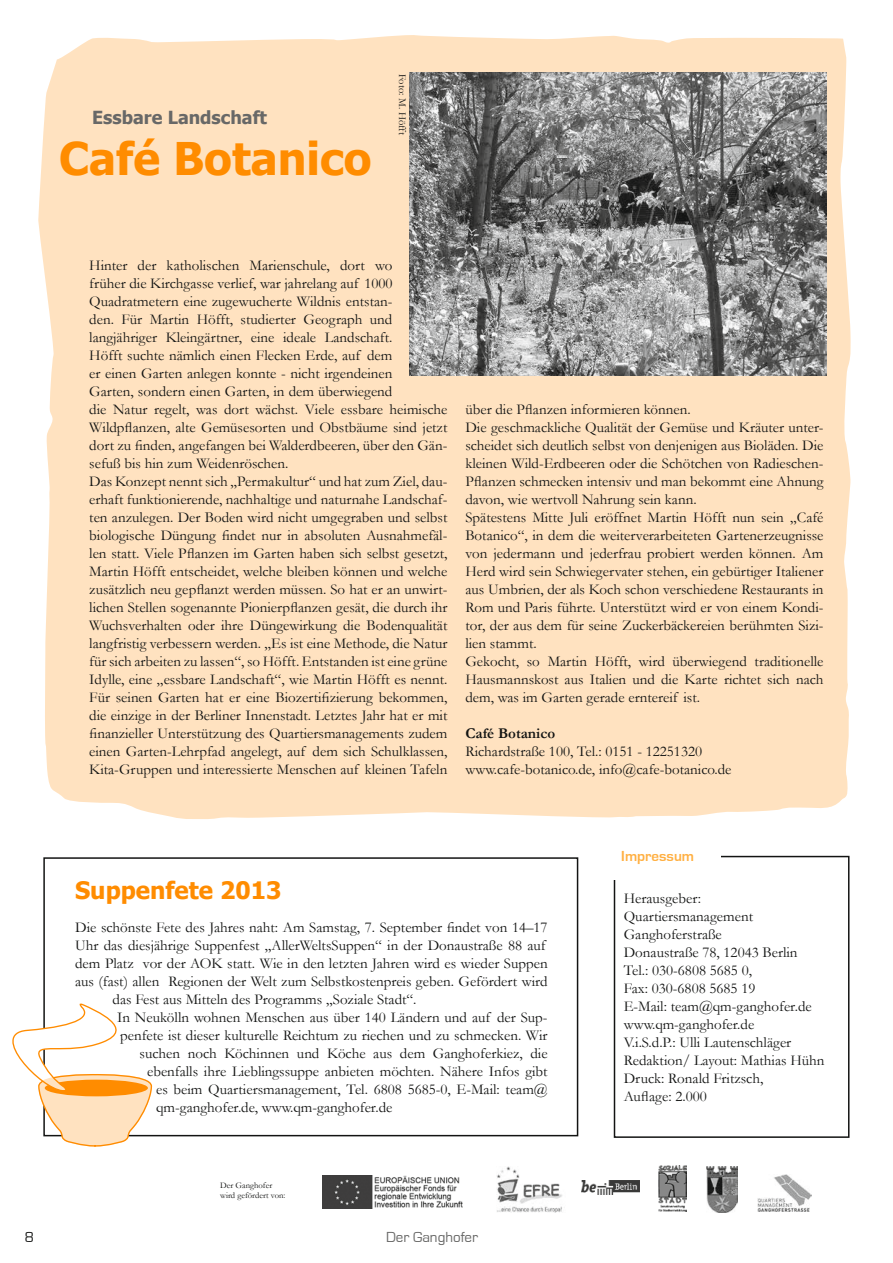
<style>
.page{position:relative;width:893px;height:1263px;background:#fff}
.page>*{position:absolute;margin:0;border:0;box-sizing:border-box;transform-origin:0 0}
.t1{font:700 45px "Tahoma";color:#ff8c00}
.t2{font:700 24px "Tahoma";color:#ff8c00}
.t3{font:700 18px "Tahoma";color:#686867}
.t4{font:15px/18px "Garamond";color:#131413}
.t5{font:700 15px "Garamond";color:#131413}
.t6{font:15px "Eurostile";color:#686867}
.t7{font:700 15px "Eurostile";color:#ffb042}
.t8{font:15px "Eurostile";color:#131413}
.t9{font:10.5px "Garamond";color:#131413}
.t10{font:8.7px/10.4px "Garamond";color:#131413}
</style>
<div class="page">
<div style="left:38px;top:35px;width:813px;height:784px;background:#ffe2c0"></div>
<img style="left:409px;top:73px;width:417px;height:302px">
<div style="left:43px;top:857px;width:535px;height:279px;border:2px solid #131413"></div>
<img style="left:497px;top:1167px;width:65px;height:46px">
<img style="left:582px;top:1180px;width:58px;height:14px">
<img style="left:706px;top:1166px;width:32px;height:46px">
<img style="left:658px;top:1166px;width:29px;height:46px">
<img style="left:757px;top:1175px;width:54px;height:37px">
<img style="left:322px;top:1175px;width:141px;height:33px">
<div style="left:614px;top:856px;width:235px;height:282px;border:2px solid #131413"></div>
<div style="left:613px;top:846px;width:108px;height:34px;background:#fff"></div>
<svg style="left:12px;top:1002px;width:141px;height:145px"></svg>
<p class="t3" style="left:92px;top:105px;width:176px">Essbare Landschaft</p>
<h1 class="t1" style="left:59px;top:127px;width:314px">Café Botanico</h1>
<p class="t9" style="left:410px;top:74px;width:63px;rotate:90deg">Foto: M. Höfft</p>
<p class="t4" style="left:89px;top:256px;width:360px">Hinter der katholischen Marienschule, dort wo<br>früher die Kirchgasse verlief, war jahrelang auf 1000<br>Quadratmetern eine zugewucherte Wildnis entstan-<br>den. Für Martin Höfft, studierter Geograph und langjähriger Kleingärtner, eine ideale Landschaft.<br>Höfft suchte nämlich einen Flecken Erde, auf dem<br>er einen Garten anlegen konnte - nicht irgendeinen<br>Garten, sondern einen Garten, in dem überwiegend<br>die Natur regelt, was dort wächst. Viele essbare heimische Wildpflanzen, alte Gemüsesorten und Obstbäume sind jetzt dort zu finden, angefangen bei Walderdbeeren, über den Gän&shy;sefuß bis hin zum Weidenröschen.<br>Das Konzept nennt sich „Permakultur“ und hat zum Ziel, dau&shy;erhaft funktionierende, nachhaltige und naturnahe Landschaf&shy;ten anzulegen. Der Boden wird nicht umgegraben und selbst biologische Düngung findet nur in absoluten Ausnahmefäl&shy;len statt. Viele Pflanzen im Garten haben sich selbst gesetzt, Martin Höfft entscheidet, welche bleiben können und welche zusätzlich neu gepflanzt werden müssen. So hat er an unwirt&shy;lichen Stellen sogenannte Pionierpflanzen gesät, die durch ihr Wuchsverhalten oder ihre Düngewirkung die Bodenqualität langfristig verbessern werden. „Es ist eine Methode, die Natur für sich arbeiten zu lassen“, so Höfft. Entstanden ist eine grüne Idylle, eine „essbare Landschaft“, wie Martin Höfft es nennt.<br>Für seinen Garten hat er eine Biozertifizierung bekommen, die einzige in der Berliner Innenstadt. Letztes Jahr hat er mit finanzieller Unterstützung des Quartiersmanagements zudem einen Garten-Lehrpfad angelegt, auf dem sich Schulklassen, Kita-Gruppen und interessierte Menschen auf kleinen Tafeln</p>
<p class="t4" style="left:465px;top:400px;width:360px">über die Pflanzen informieren können.<br>Die geschmackliche Qualität der Gemüse und Kräuter unter&shy;scheidet sich deutlich selbst von denjenigen aus Bioläden. Die kleinen Wild-Erdbeeren oder die Schötchen von Radieschen-Pflanzen schmecken intensiv und man bekommt eine Ahnung davon, wie wertvoll Nahrung sein kann.<br>Spätestens Mitte Juli eröffnet Martin Höfft nun sein „Café Botanico“, in dem die weiterverarbeiteten Gartenerzeugnisse von jedermann und jederfrau probiert werden können. Am Herd wird sein Schwiegervater stehen, ein gebürtiger Italiener aus Umbrien, der als Koch schon verschiedene Restaurants in Rom und Paris führte. Unterstützt wird er von einem Kondi&shy;tor, der aus dem für seine Zuckerbäckereien berühmten Sizi&shy;lien stammt.<br>Gekocht, so Martin Höfft, wird überwiegend traditionelle Hausmannskost aus Italien und die Karte richtet sich nach dem, was im Garten gerade erntereif ist.</p>
<p class="t5" style="left:465px;top:723px;width:91px">Café Botanico</p>
<p class="t4" style="left:465px;top:742px;width:268px">Richardstraße 100, Tel.: 0151 - 12251320 www.cafe-botanico.de, info@cafe-botanico.de</p>
<p class="t7" style="left:621px;top:848px;width:74px">Impressum</p>
<h2 class="t2" style="left:75px;top:873px;width:208px">Suppenfete 2013</h2>
<p class="t4" style="left:75px;top:918px;width:474px">Die schönste Fete des Jahres naht: Am Samstag, 7. September findet von 14–17</p>
<p class="t4" style="left:75px;top:936px;width:472px">Uhr das diesjährige Suppenfest „AllerWeltsSuppen“ in der Donaustraße 88 auf</p>
<p class="t4" style="left:75px;top:954px;width:474px">dem Platz vor der AOK statt. Wie in den letzten Jahren wird es wieder Suppen</p>
<p class="t4" style="left:75px;top:972px;width:474px">aus (fast) allen Regionen der Welt zum Selbstkostenpreis geben. Gefördert wird</p>
<p class="t4" style="left:113px;top:990px;width:305px">das Fest aus Mitteln des Programms „Soziale Stadt“.</p>
<p class="t4" style="left:117px;top:1008px;width:432px">In Neukölln wohnen Menschen aus über 140 Ländern und auf der Sup-</p>
<p class="t4" style="left:120px;top:1026px;width:429px">penfete ist dieser kulturelle Reichtum zu riechen und zu schmecken. Wir</p>
<p class="t4" style="left:140px;top:1044px;width:410px">suchen noch Köchinnen und Köche aus dem Ganghoferkiez, die</p>
<p class="t4" style="left:147px;top:1062px;width:402px">ebenfalls ihre Lieblingssuppe anbieten möchten. Nähere Infos gibt</p>
<p class="t4" style="left:156px;top:1080px;width:393px">es beim Quartiersmanagement, Tel. 6808 5685-0, E-Mail: team@</p>
<p class="t4" style="left:156px;top:1098px;width:238px">qm-ganghofer.de, www.qm-ganghofer.de</p>
<p class="t10" style="left:220px;top:1179px;width:67px">Der Ganghofer wird gefördert von:</p>
<p class="t8" style="left:25px;top:1229px;width:11px">8</p>
<p class="t6" style="left:386px;top:1229px;width:94px">Der Ganghofer</p>
<p class="t4" style="left:624px;top:889px;width:202px">Herausgeber:<br>Quartiersmanagement<br>Ganghoferstraße<br>Donaustraße 78, 12043 Berlin<br>Tel.: 030-6808 5685 0,<br>Fax: 030-6808 5685 19<br>E-Mail: team@qm-ganghofer.de www.qm-ganghofer.de<br>V.i.S.d.P.: Ulli Lautenschläger<br>Redaktion/ Layout: Mathias Hühn<br>Druck: Ronald Fritzsch,<br>Auflage: 2.000</p>
</div>
